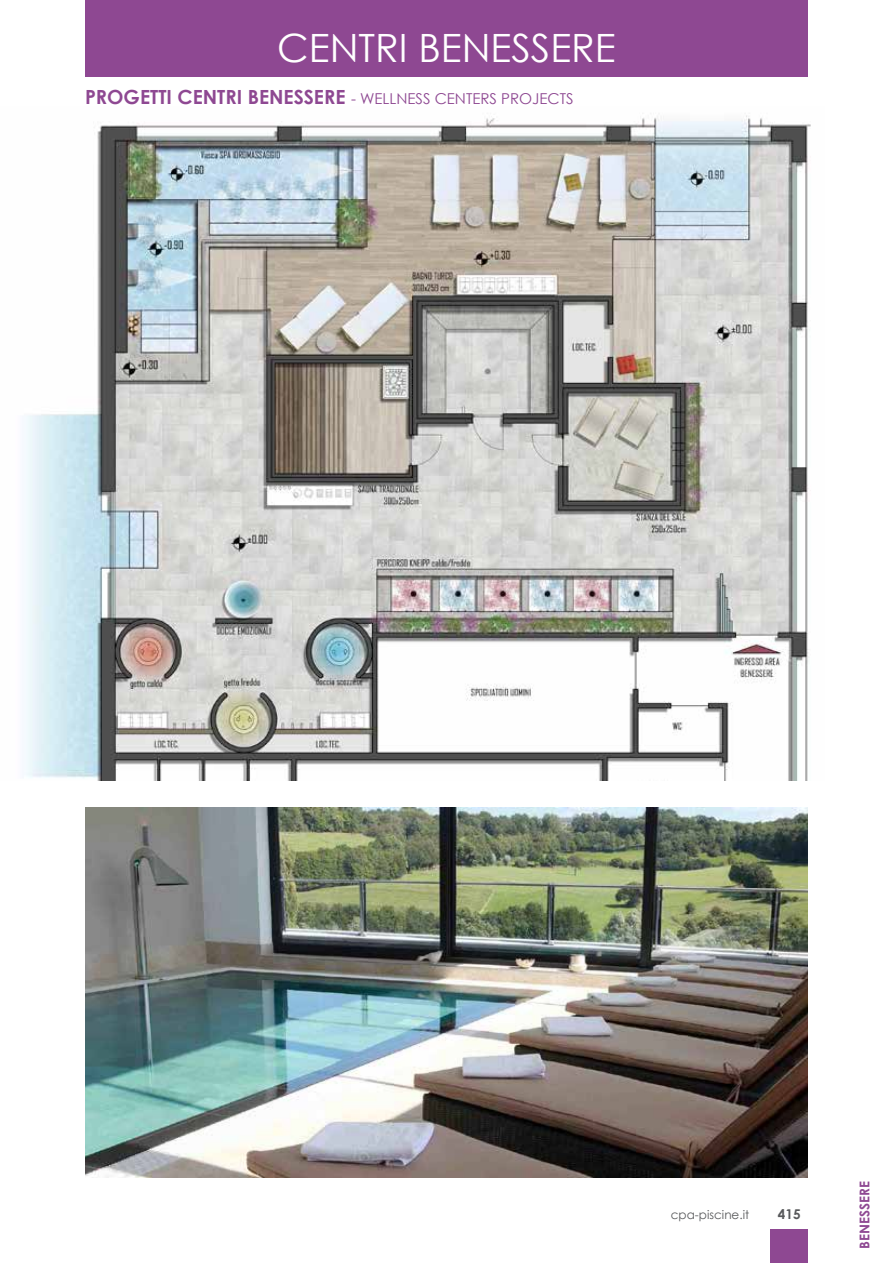
<style>
.page{position:relative;width:893px;height:1263px;background:#fff}
.page>*{position:absolute;margin:0;border:0;box-sizing:border-box;transform-origin:0 0}
.t1{font:39px "Century Gothic";color:#fff}
.t2{font:700 19.5px "Century Gothic";color:#8e4892}
.t3{font:15px "Century Gothic";color:#8e4892}
.t4{font:700 13.5px "Century Gothic";color:#8e4892}
.t5{font:700 13.5px "Century Gothic";color:#58595b}
.t6{font:12px "Century Gothic";color:#58595b}
</style>
<div class="page">
<div style="left:85px;top:0;width:723px;height:76px;background:#8e4892"></div>
<div style="left:770px;top:1229px;width:38px;height:34px;background:#8e4892"></div>
<img style="left:26px;top:115px;width:785px;height:666px">
<img style="left:85px;top:808px;width:723px;height:370px">
<h1 class="t1" style="left:277px;top:20px;width:340px">CENTRI BENESSERE</h1>
<h2 class="t2" style="left:85px;top:82px;width:240px">PROGETTI CENTRI BENESSERE</h2>
<p class="t3" style="left:351px;top:88px;width:55px">- WELLNESS</p>
<p class="t3" style="left:435px;top:88px;width:10px">CENTERS</p>
<p class="t3" style="left:501px;top:88px;width:48px">PROJECTS</p>
<p class="t6" style="left:671px;top:1206px;width:80px">CPA-PISCINE.IT</p>
<p class="t5" style="left:778px;top:1204px;width:24px">415</p>
<p class="t4" style="left:854px;top:1249px;width:69px;rotate:-90deg">BENESSERE</p>
</div>
